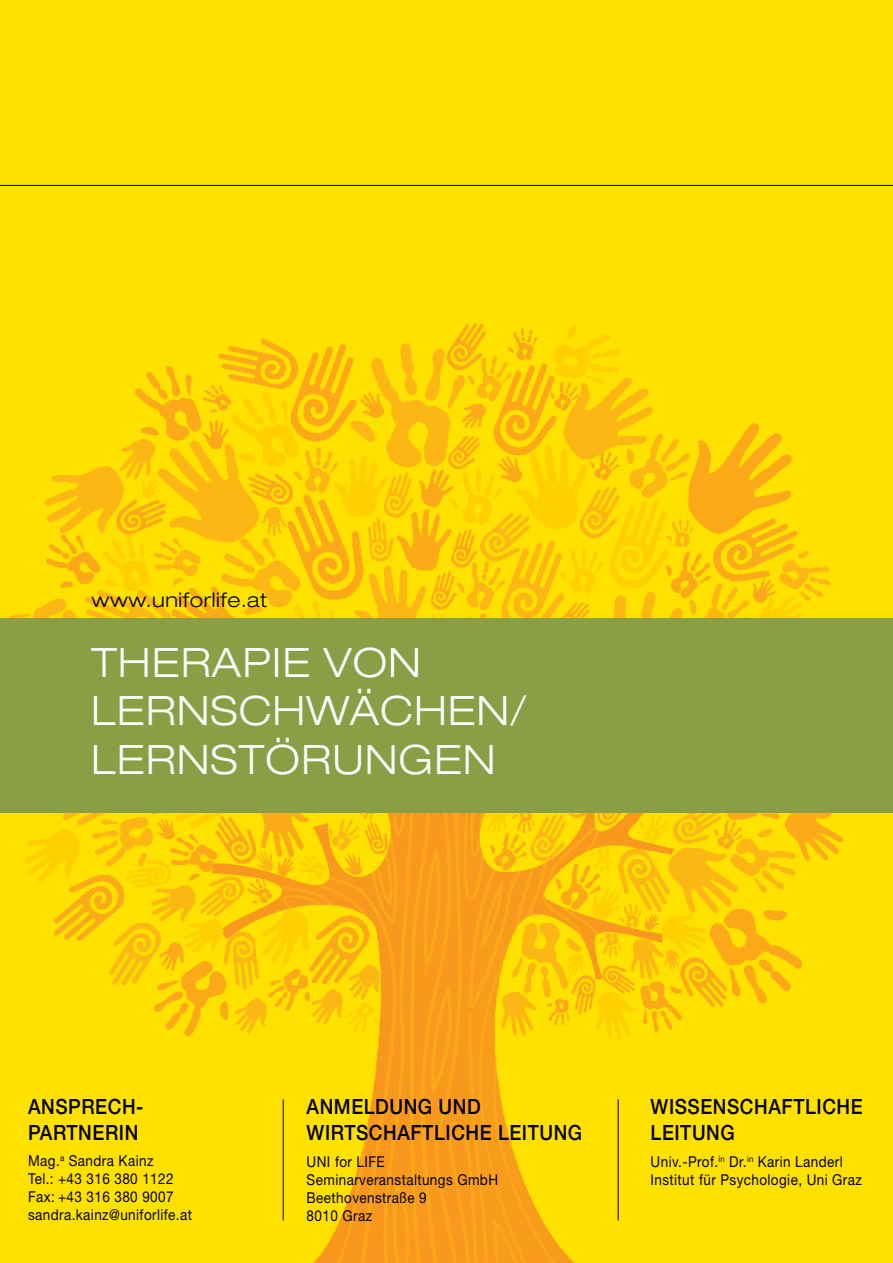
<style>
.page{position:relative;width:893px;height:1263px;background:#fff}
.page>*{position:absolute;margin:0;border:0;box-sizing:border-box;transform-origin:0 0}
.t1{font:300 expanded 40.5px/48.6px "Helvetica Neue LT Pro";letter-spacing:.03em;color:#fff}
.t2{font:500 21px/25.5px "Helvetica Neue LT Pro";letter-spacing:.03em;color:#000;scale:.9 1}
.t3{font:300 expanded 20.1px "Helvetica Neue LT Pro";letter-spacing:.03em;color:#000}
.t4{font:15px/18px "Helvetica Neue LT Std";letter-spacing:.03em;color:#000;scale:.9 1}
</style>
<div class="page">
<img style="left:0;top:0;width:893px;height:1263px">
<div style="left:0;top:618px;width:893px;height:195px;background:#8a9e45"></div>
<hr style="left:283px;top:1099px;width:1px;height:121px;background:#000">
<hr style="left:618px;top:1099px;width:1px;height:121px;background:#000">
<hr style="left:0;top:185px;width:893px;height:1px;background:#000">
<h3 class="t3" style="left:92px;top:588px;width:177px">www.uniforlife.at</h3>
<h1 class="t1" style="left:92px;top:637px;width:437px">THERAPIE VON<br>LERNSCHWÄCHEN/<br>LERNSTÖRUNGEN</h1>
<h2 class="t2" style="left:28px;top:1094px;width:130px">ANSPRECH-<br>PARTNERIN</h2>
<p class="t4" style="left:28px;top:1151px;width:184px">Mag.<sup>a</sup> Sandra Kainz<br>Tel.: +43 316 380 1122<br>Fax: +43 316 380 9007 sandra.kainz@uniforlife.at</p>
<h2 class="t2" style="left:307px;top:1094px;width:308px">ANMELDUNG UND<br>WIRTSCHAFTLICHE LEITUNG</h2>
<p class="t4" style="left:307px;top:1152px;width:214px">UNI for LIFE<br>Seminarveranstaltungs GmbH<br>Beethovenstraße 9<br>8010 Graz</p>
<h2 class="t2" style="left:651px;top:1094px;width:237px">WISSENSCHAFTLICHE<br>LEITUNG</h2>
<p class="t4" style="left:651px;top:1152px;width:236px">Univ.-Prof.<sup>in</sup> Dr.<sup>in</sup> Karin Landerl<br>Institut für Psychologie, Uni Graz</p>
</div>
